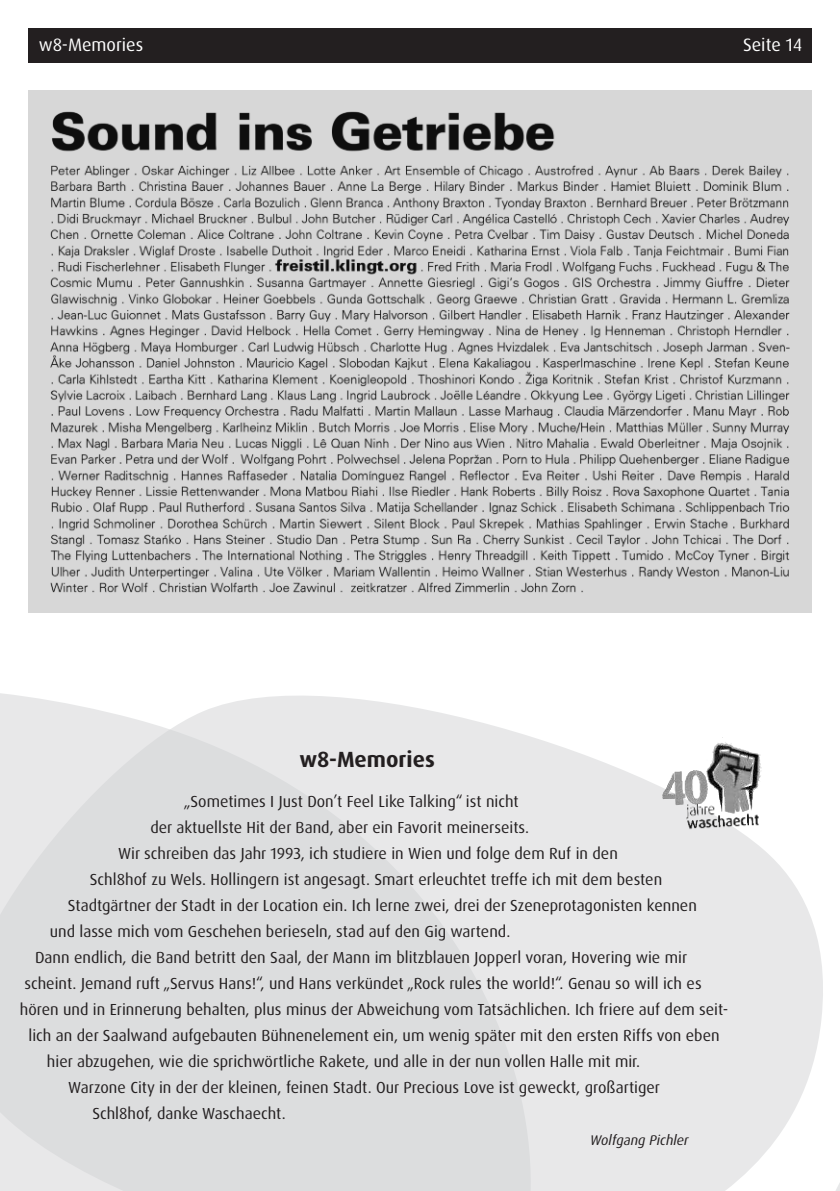
<style>
.page{position:relative;width:840px;height:1191px;background:#fff}
.page>*{position:absolute;margin:0;border:0;box-sizing:border-box;transform-origin:0 0}
.t1{font:700 22px "Dax OT";color:#231f20}
.t2{font:18px "Dax OT";color:#fff}
.t3{font:16px "Dax OT";color:#231f20}
.t4{font:italic 14px "Dax OT";color:#231f20}
</style>
<div class="page">
<div style="left:28px;top:28px;width:783px;height:34px;background:#231f20"></div>
<svg style="left:0;top:693px;width:822px;height:498px;background:#e4e5e5"></svg>
<img style="left:640px;top:737px;width:132px;height:97px">
<img style="left:29px;top:91px;width:782px;height:522px">
<p class="t2" style="left:39px;top:36px;width:106px">w8-Memories</p>
<p class="t2" style="left:742px;top:37px;width:60px">Seite 14</p>
<h1 class="t1" style="left:299px;top:750px;width:137px">w8-Memories</h1>
<p class="t3" style="left:183px;top:794px;width:336px">„Sometimes I Just Don’t Feel Like Talking“ ist nicht</p>
<p class="t3" style="left:150px;top:820px;width:380px">der aktuellste Hit der Band, aber ein Favorit meinerseits.</p>
<p class="t3" style="left:118px;top:846px;width:501px">Wir schreiben das Jahr 1993, ich studiere in Wien und folge dem Ruf in den</p>
<p class="t3" style="left:90px;top:872px;width:573px">Schl8hof zu Wels. Hollingern ist angesagt. Smart erleuchtet treffe ich mit dem besten</p>
<p class="t3" style="left:68px;top:898px;width:630px">Stadtgärtner der Stadt in der Location ein. Ich lerne zwei, drei der Szeneprotagonisten kennen</p>
<p class="t3" style="left:50px;top:924px;width:462px">und lasse mich vom Geschehen berieseln, stad auf den Gig wartend.</p>
<p class="t3" style="left:35px;top:950px;width:653px">Dann endlich, die Band betritt den Saal, der Mann im blitzblauen Jopperl voran, Hovering wie mir</p>
<p class="t3" style="left:24px;top:976px;width:678px">scheint. Jemand ruft „Servus Hans!“, und Hans verkündet „Rock rules the world!“. Genau so will ich es</p>
<p class="t3" style="left:20px;top:1002px;width:709px">hören und in Erinnerung behalten, plus minus der Abweichung vom Tatsächlichen. Ich friere auf dem seit-</p>
<p class="t3" style="left:29px;top:1028px;width:692px">lich an der Saalwand aufgebauten Bühnenelement ein, um wenig später mit den ersten Riffs von eben</p>
<p class="t3" style="left:47px;top:1054px;width:594px">hier abzugehen, wie die sprichwörtliche Rakete, und alle in der nun vollen Halle mit mir.</p>
<p class="t3" style="left:68px;top:1080px;width:593px">Warzone City in der der kleinen, feinen Stadt. Our Precious Love ist geweckt, großartiger</p>
<p class="t3" style="left:92px;top:1106px;width:195px">Schl8hof, danke Waschaecht.</p>
<p class="t4" style="left:589px;top:1135px;width:100px">Wolfgang Pichler</p>
</div>
